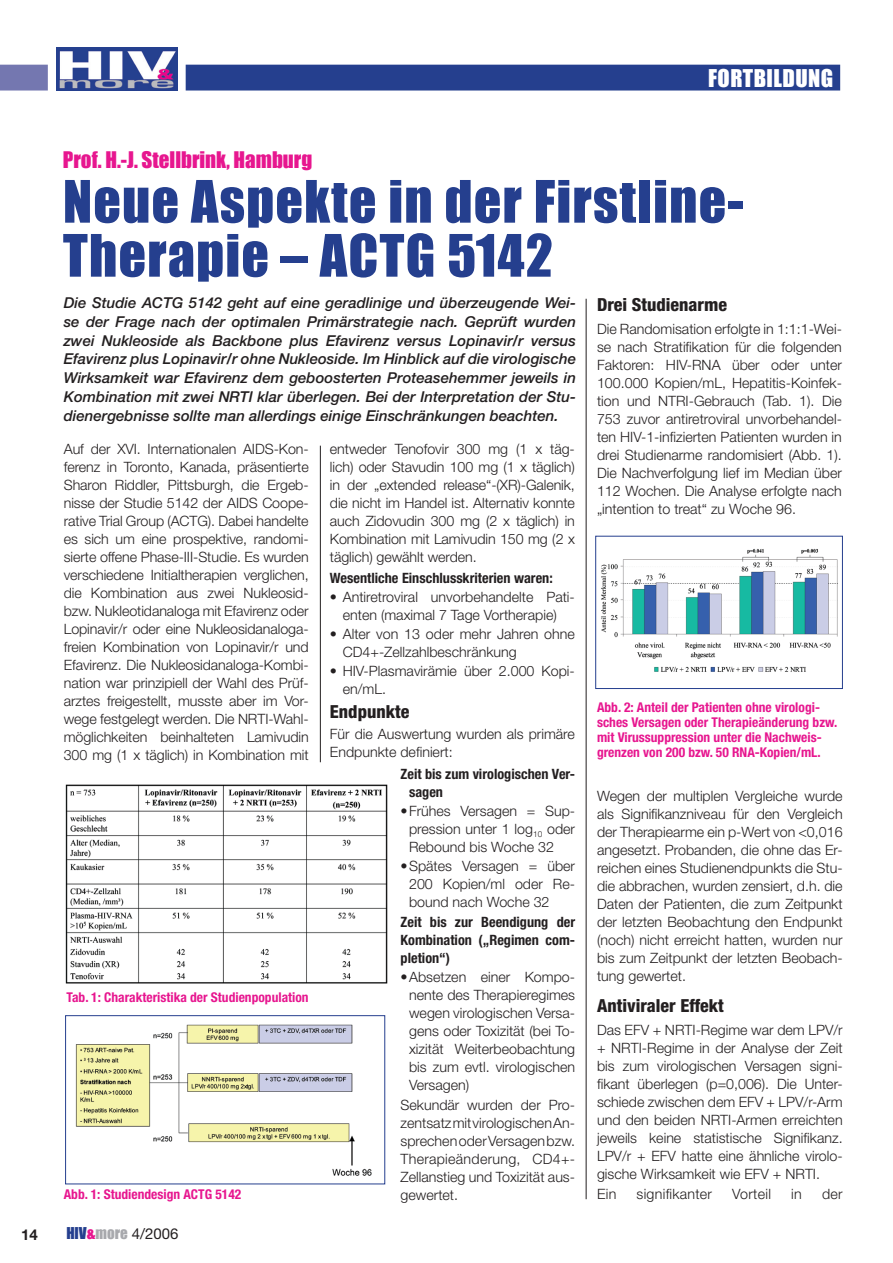
<style>
.page{position:relative;width:893px;height:1263px;background:#fff}
.page>*{position:absolute;margin:0;border:0;box-sizing:border-box;transform-origin:0 0}
.t1{font:54px/54px "Impact";letter-spacing:.02em;color:#253f8e}
.t2{font:22.5px "Impact";letter-spacing:.02em;color:#fff}
.t3{font:21px "Impact";color:#e7168f}
.t4{font:800 condensed 18px "Helvetica Neue";color:#231f20}
.t5{font:italic 500 15px/18.8px "Helvetica Neue";color:#231f20;text-align:justify}
.t6{font:15px "Helvetica Neue";color:#231f20}
.t7{font:700 15px "Helvetica Neue";color:#231f20}
.t8{font:300 14.25px/18px "Helvetica Neue";color:#231f20;text-align:justify}
.t9{font:700 condensed 14.25px/18px "Helvetica Neue";color:#231f20}
.t10{font:300 14.25px "Helvetica Neue";letter-spacing:.02em;color:#231f20}
.t11{font:700 condensed 13.5px/15px "Helvetica Neue";color:#e7168f}
.s1{font-family:"Impact";color:#253f8e}
.s2{font-family:"Impact";color:#e7168f}
.s3{font-family:"Impact";color:#a8a9ad}
</style>
<div class="page">
<img style="left:601px;top:548px;width:237px;height:124px">
<div style="left:186px;top:65px;width:653px;height:25px;background:#253f8e"></div>
<div style="left:186px;top:65px;width:654px;height:26px;border:2px solid #253f8e"></div>
<img style="left:57px;top:48px;width:121px;height:43px">
<svg style="left:0;top:65px;width:48px;height:26px"></svg>
<hr style="left:320px;top:446px;width:1px;height:316px;background:#231f20">
<hr style="left:586px;top:299px;width:1px;height:900px;background:#231f20">
<img style="left:65px;top:784px;width:323px;height:200px">
<img style="left:75px;top:1024px;width:297px;height:152px">
<div style="left:65px;top:1015px;width:320px;height:169px;border:1px solid #253f8e"></div>
<div style="left:595px;top:536px;width:248px;height:153px;border:1px solid #253f8e"></div>
<p class="t2" style="left:708px;top:64px;width:127px">FORTBILDUNG</p>
<p class="t3" style="left:63px;top:147px;width:251px">Prof. H.-J. Stellbrink, Hamburg</p>
<p class="t1" style="left:63px;top:174px;width:682px">Neue Aspekte in der Firstline-<br>Therapie – ACTG 5142</p>
<p class="t5" style="left:64px;top:293px;width:514px">Die Studie ACTG 5142 geht auf eine geradlinige und überzeugende Wei&shy;se der Frage nach der optimalen Primärstrategie nach. Geprüft wurden zwei Nukleoside als Backbone plus Efavirenz versus Lopinavir/r versus Efavirenz plus Lopinavir/r ohne Nukleoside. Im Hinblick auf die virologische Wirksamkeit war Efavirenz dem geboosterten Proteasehemmer jeweils in Kombination mit zwei NRTI klar überlegen. Bei der Interpretation der Stu&shy;dienergebnisse sollte man allerdings einige Einschränkungen beachten.</p>
<p class="t8" style="left:64px;top:440px;width:246px">Auf der XVI. Internationalen AIDS-Kon&shy;ferenz in Toronto, Kanada, präsentierte Sharon Riddler, Pittsburgh, die Ergeb&shy;nisse der Studie 5142 der AIDS Coope&shy;rative Trial Group (ACTG). Dabei handelte es sich um eine prospektive, randomi&shy;sierte offene Phase-III-Studie. Es wurden verschiedene Initialtherapien verglichen, die Kombination aus zwei Nukleosid&shy;bzw. Nukleotidanaloga mit Efavirenz oder Lopinavir/r oder eine Nukleosidanaloga&shy;freien Kombination von Lopinavir/r und Efavirenz. Die Nukleosidanaloga-Kombi&shy;nation war prinzipiell der Wahl des Prüf&shy;arztes freigestellt, musste aber im Vor&shy;wege festgelegt werden. Die NRTI-Wahl&shy;möglichkeiten beinhalteten Lamivudin 300 mg (1 x täglich) in Kombination mit</p>
<p class="t8" style="left:330px;top:440px;width:246px">entweder Tenofovir 300 mg (1 x täg&shy;lich) oder Stavudin 100 mg (1 x täglich) in der „extended release“-(XR)-Galenik, die nicht im Handel ist. Alternativ konnte auch Zidovudin 300 mg (2 x täglich) in Kombination mit Lamivudin 150 mg (2 x täglich) gewählt werden.</p>
<p class="t4" style="left:597px;top:294px;width:132px">Drei Studienarme</p>
<p class="t8" style="left:597px;top:319px;width:246px">Die Randomisation erfolgte in 1:1:1-Wei&shy;se nach Stratifikation für die folgenden Faktoren: HIV-RNA über oder unter 100.000 Kopien/mL, Hepatitis-Koinfek&shy;tion und NTRI-Gebrauch (Tab. 1). Die 753 zuvor antiretroviral unvorbehandel&shy;ten HIV-1-infizierten Patienten wurden in drei Studienarme randomisiert (Abb. 1).<br>Die Nachverfolgung lief im Median über 112 Wochen. Die Analyse erfolgte nach „intention to treat“ zu Woche 96.</p>
<p class="t9" style="left:330px;top:569px;width:224px">Wesentliche Einschlusskriterien waren:</p>
<p class="t8" style="left:330px;top:588px;width:246px;text-align:center">• Antiretroviral unvorbehandelte Pati&shy;enten (maximal 7 Tage Vortherapie)</p>
<p class="t8" style="left:343px;top:625px;width:234px;text-indent:-13px">• Alter von 13 oder mehr Jahren ohne<br>CD4+-Zellzahlbeschränkung</p>
<p class="t8" style="left:343px;top:661px;width:234px;text-indent:-13px">• HIV-Plasmavirämie über 2.000 Kopi&shy;en/mL.</p>
<p class="t4" style="left:330px;top:700px;width:81px">Endpunkte</p>
<p class="t8" style="left:330px;top:724px;width:246px">Für die Auswertung wurden als primäre<br>Endpunkte definiert:</p>
<p class="t11" style="left:597px;top:700px;width:242px">Abb. 2: Anteil der Patienten ohne virologi&shy;sches Versagen oder Therapieänderung bzw. mit Virussuppression unter die Nachweis&shy;grenzen von 200 bzw. 50 RNA-Kopien/mL.</p>
<p class="t8" style="left:597px;top:786px;width:247px">Wegen der multiplen Vergleiche wurde als Signifikanzniveau für den Vergleich der Therapiearme ein p-Wert von &lt;0,016 angesetzt. Probanden, die ohne das Er&shy;reichen eines Studienendpunkts die Stu&shy;die abbrachen, wurden zensiert, d.h. die Daten der Patienten, die zum Zeitpunkt der letzten Beobachtung den Endpunkt (noch) nicht erreicht hatten, wurden nur bis zum Zeitpunkt der letzten Beobach&shy;tung gewertet.</p>
<p class="t4" style="left:597px;top:995px;width:128px">Antiviraler Effekt</p>
<p class="t8" style="left:597px;top:1020px;width:247px">Das EFV + NRTI-Regime war dem LPV/r + NRTI-Regime in der Analyse der Zeit bis zum virologischen Versagen signi&shy;fikant überlegen (p=0,006). Die Unter&shy;schiede zwischen dem EFV + LPV/r-Arm und den beiden NRTI-Armen erreichten jeweils keine statistische Signifikanz.<br>LPV/r + EFV hatte eine ähnliche virolo&shy;gische Wirksamkeit wie EFV + NRTI.</p>
<p class="t8" style="left:597px;top:1184px;width:21px">Ein</p>
<p class="t10" style="left:637px;top:1185px;width:77px">signifikanter</p>
<p class="t10" style="left:732px;top:1185px;width:40px">Vorteil</p>
<p class="t8" style="left:791px;top:1184px;width:12px">in</p>
<p class="t8" style="left:822px;top:1184px;width:22px">der</p>
<p class="t9" style="left:409px;top:765px;width:168px;text-indent:-9px">Zeit bis zum virologischen Ver&shy;sagen</p>
<p class="t8" style="left:409px;top:802px;width:168px;text-indent:-9px">•Frühes Versagen = Sup&shy;pression unter 1 log<sub>10</sub> oder Rebound bis Woche 32</p>
<p class="t8" style="left:409px;top:857px;width:168px;text-indent:-9px">•Spätes Versagen = über 200 Kopien/ml oder Re&shy;bound nach Woche 32</p>
<p class="t9" style="left:401px;top:913px;width:176px;text-align:justify">Zeit bis zur Beendigung der Kombination („Regimen com&shy;pletion“)</p>
<p class="t8" style="left:409px;top:967px;width:168px;text-indent:-9px">•Absetzen einer Kompo&shy;nente des Therapieregimes wegen virologischen Versa&shy;gens oder Toxizität (bei To&shy;xizität Weiterbeobachtung bis zum evtl. virologischen Versagen)</p>
<p class="t8" style="left:401px;top:1096px;width:176px">Sekundär wurden der Pro&shy;zentsatz mit virologischen An&shy;sprechen oder Versagen bzw.<br>Therapieänderung, CD4+- Zellanstieg und Toxizität aus&shy;gewertet.</p>
<p class="t11" style="left:67px;top:990px;width:244px">Tab. 1: Charakteristika der Studienpopulation</p>
<p class="t11" style="left:64px;top:1186px;width:179px">Abb. 1: Studiendesign ACTG 5142</p>
<p class="t7" style="left:21px;top:1225px;width:18px">14</p>
<p class="t6" style="left:66px;top:1225px;width:114px"><span class="s1">HIV</span><span class="s2">&amp;</span><span class="s3">more</span> 4/2006</p>
</div>
